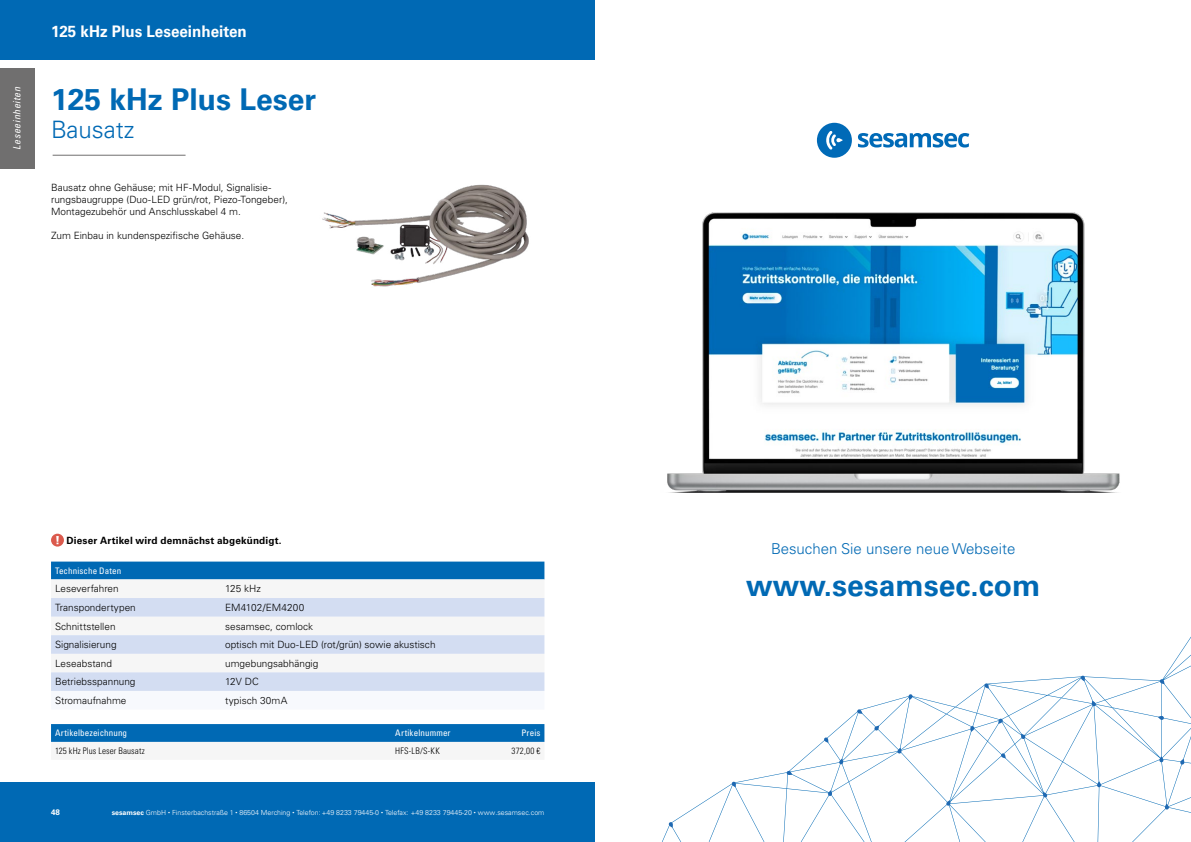
<style>
.page{position:relative;width:1191px;height:842px;background:#fff}
.page>*{position:absolute;margin:0;border:0;box-sizing:border-box;transform-origin:0 0}
.t1{font:700 30px "Univers LT Pro 65";color:#0069b4}
.t2{font:300 24px "Univers LT Pro 45";color:#0069b4}
.t3{font:700 16px "Univers LT Pro 65";color:#fff;scale:.95 1}
.t4{font:300 15px "Univers LT Pro 45";color:#0069b4}
.t5{font:300 10px/12px "Univers LT Pro 45";color:#000}
.t6{font:700 10px "Univers LT Pro 65";letter-spacing:.015em;color:#000}
.t7{font:italic condensed 10px "Univers LT Pro";letter-spacing:.04em;color:#fff}
.t8{font:condensed 9px "Univers LT Pro";letter-spacing:.01em;color:#fff}
.t9{font:300 condensed 9px "Univers LT Pro";letter-spacing:.015em;color:#000}
.t10{font:700 8px "Univers LT Pro 65";color:#fff}
.t11{font:300 7px "Univers LT Pro 45";color:#fff}
.s1{font-family:"Univers LT Pro 65";font-weight:700}
.s2{font-size:4px}
</style>
<div class="page">
<div style="left:0;top:782px;width:604px;height:60px;background:#0069b4"></div>
<div style="left:0;top:0;width:604px;height:60px;background:#0069b4"></div>
<div style="left:0;top:68px;width:35px;height:101px;background:#706f6f"></div>
<svg style="left:51px;top:724px;width:493px;height:18px;background:#026ab4"></svg>
<div style="left:51px;top:562px;width:493px;height:17px;background:#0069b4"></div>
<svg style="left:51px;top:579px;width:493px;height:1px"></svg>
<svg style="left:51px;top:598px;width:493px;height:93px;fill:#d3ddf2"></svg>
<hr style="left:53px;top:155px;width:132px;height:1px;background:#706f6f">
<svg style="left:51px;top:534px;width:13px;height:13px"></svg>
<img style="left:322px;top:184px;width:207px;height:103px">
<div style="left:595px;top:0;width:596px;height:842px;background:#fff"></div>
<img style="left:667px;top:213px;width:453px;height:279px">
<svg style="left:662px;top:637px;width:529px;height:205px"></svg>
<svg style="left:946px;top:800px;width:4px;height:6px"></svg>
<svg style="left:731px;top:782px;width:5px;height:5px"></svg>
<svg style="left:669px;top:822px;width:4px;height:5px"></svg>
<svg style="left:839px;top:759px;width:4px;height:5px"></svg>
<svg style="left:874px;top:726px;width:5px;height:4px"></svg>
<svg style="left:970px;top:726px;width:4px;height:6px"></svg>
<svg style="left:984px;top:683px;width:4px;height:6px"></svg>
<svg style="left:828px;top:790px;width:4px;height:6px"></svg>
<svg style="left:786px;top:771px;width:6px;height:4px"></svg>
<svg style="left:824px;top:737px;width:4px;height:6px"></svg>
<svg style="left:857px;top:709px;width:5px;height:5px"></svg>
<svg style="left:908px;top:694px;width:4px;height:6px"></svg>
<svg style="left:897px;top:748px;width:4px;height:5px"></svg>
<svg style="left:1021px;top:734px;width:4px;height:5px"></svg>
<svg style="left:1080px;top:676px;width:5px;height:5px"></svg>
<svg style="left:998px;top:719px;width:4px;height:5px"></svg>
<svg style="left:1001px;top:753px;width:4px;height:5px"></svg>
<svg style="left:1043px;top:792px;width:4px;height:5px"></svg>
<svg style="left:1097px;top:781px;width:4px;height:6px"></svg>
<svg style="left:1164px;top:804px;width:5px;height:5px"></svg>
<svg style="left:1180px;top:759px;width:4px;height:6px"></svg>
<svg style="left:1091px;top:701px;width:4px;height:5px"></svg>
<svg style="left:1159px;top:679px;width:5px;height:5px"></svg>
<svg style="left:1158px;top:716px;width:5px;height:4px"></svg>
<svg style="left:1159px;top:756px;width:4px;height:6px"></svg>
<svg style="left:858px;top:133px;width:111px;height:15px"></svg>
<svg style="left:817px;top:123px;width:35px;height:35px"></svg>
<p class="t7" style="left:10px;top:149px;width:64px;rotate:-90deg">Leseeinheiten</p>
<h3 class="t3" style="left:51px;top:20px;width:207px">125 kHz Plus Leseeinheiten</h3>
<h1 class="t1" style="left:51px;top:78px;width:267px">125 kHz Plus Leser</h1>
<h2 class="t2" style="left:51px;top:113px;width:85px">Bausatz</h2>
<p class="t5" style="left:51px;top:181px;width:238px">Bausatz ohne Gehäuse; mit HF-Modul, Signalisie&shy;rungsbaugruppe (Duo-LED grün/rot, Piezo-Tongeber),<br>Montagezubehör und Anschlusskabel 4 m.</p>
<p class="t5" style="left:51px;top:229px;width:195px">Zum Einbau in kundenspezifische Gehäuse.</p>
<p class="t6" style="left:67px;top:533px;width:216px">Dieser Artikel wird demnächst abgekündigt.</p>
<p class="t8" style="left:55px;top:565px;width:68px">Technische Daten</p>
<p class="t5" style="left:55px;top:582px;width:65px">Leseverfahren</p>
<p class="t5" style="left:225px;top:582px;width:37px">125 kHz</p>
<p class="t5" style="left:55px;top:601px;width:82px">Transpondertypen</p>
<p class="t5" style="left:225px;top:601px;width:81px">EM4102/EM4200</p>
<p class="t5" style="left:55px;top:620px;width:62px">Schnittstellen</p>
<p class="t5" style="left:225px;top:620px;width:90px">sesamsec, comlock</p>
<p class="t5" style="left:55px;top:638px;width:63px">Signalisierung</p>
<p class="t5" style="left:225px;top:638px;width:212px">optisch mit Duo-LED (rot/grün) sowie akustisch</p>
<p class="t5" style="left:55px;top:657px;width:58px">Leseabstand</p>
<p class="t5" style="left:225px;top:657px;width:95px">umgebungsabhängig</p>
<p class="t5" style="left:55px;top:675px;width:82px">Betriebsspannung</p>
<p class="t5" style="left:225px;top:675px;width:35px">12V DC</p>
<p class="t5" style="left:55px;top:694px;width:73px">Stromaufnahme</p>
<p class="t5" style="left:225px;top:694px;width:64px">typisch 30mA</p>
<p class="t8" style="left:55px;top:727px;width:74px">Artikelbezeichnung</p>
<p class="t8" style="left:395px;top:727px;width:57px">Artikelnummer</p>
<p class="t9" style="left:55px;top:745px;width:91px">125 kHz Plus Leser Bausatz</p>
<p class="t9" style="left:395px;top:745px;width:46px">HFS-LB/S-KK</p>
<p class="t8" style="left:521px;top:727px;width:21px">Preis</p>
<p class="t9" style="left:511px;top:745px;width:30px">372,00 €</p>
<p class="t10" style="left:51px;top:807px;width:10px">48</p>
<p class="t11" style="left:112px;top:808px;width:434px"><span class="s1">sesamsec</span> GmbH <span class="s2">•</span> Finsterbachstraße 1 <span class="s2">•</span> 86504 Merching <span class="s2">•</span> Telefon: +49 8233 79445-0 <span class="s2">•</span> Telefax: +49 8233 79445-20 <span class="s2">•</span> www.sesamsec.com</p>
<h3 class="t4" style="left:771px;top:539px;width:246px">Besuchen Sie unsere neue Webseite</h3>
<h1 class="t1" style="left:746px;top:564px;width:296px">www.sesamsec.com</h1>
</div>
